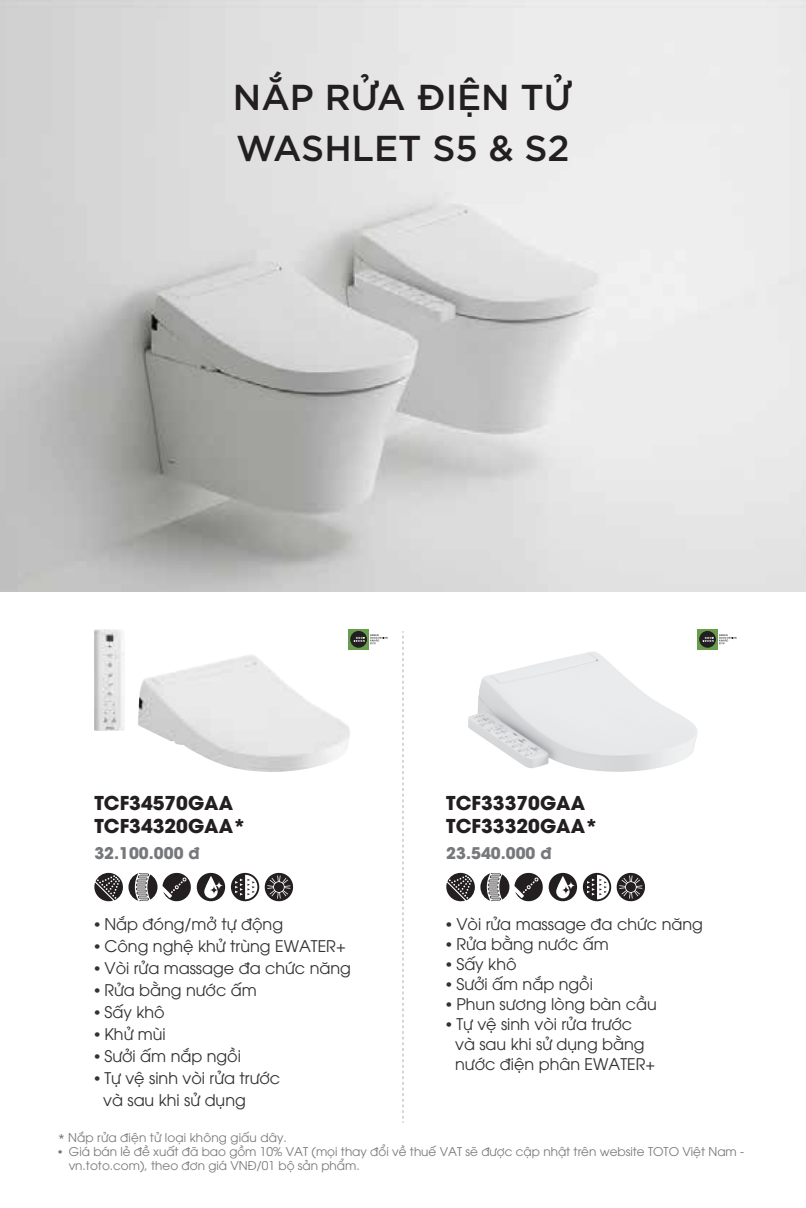
<style>
.page{position:relative;width:806px;height:1208px;background:#fff}
.page>*{position:absolute;margin:0;border:0;box-sizing:border-box;transform-origin:0 0}
.t1{font:36px/50px "SVN Gotham";color:#231f20}
.t2{font:700 19px/22.6px "UTM Avo";color:#231f20}
.t3{font:16px/20px "UTM Avo";color:#333132}
.t4{font:700 16px "UTM Avo";color:#77787b}
.t5{font:12px/14px "UTM Avo";color:#77787b}
.s1{font-family:"Arial";font-weight:700}
.s2{font-size:16px}
</style>
<div class="page">
<img style="left:0;top:0;width:805px;height:591px">
<img style="left:138px;top:655px;width:212px;height:117px">
<div style="left:348px;top:629px;width:20px;height:20px;background:#679d4d"></div>
<div style="left:350px;top:631px;width:17px;height:17px;background:#231f20;border-radius:50%"></div>
<svg style="left:353px;top:637px;width:11px;height:5px"></svg>
<svg style="left:370px;top:634px;width:17px;height:10px"></svg>
<img style="left:94px;top:629px;width:31px;height:102px">
<svg style="left:231px;top:872px;width:63px;height:30px"></svg>
<svg style="left:94px;top:872px;width:131px;height:30px"></svg>
<div style="left:696px;top:629px;width:21px;height:20px;background:#679d4d"></div>
<svg style="left:698px;top:631px;width:17px;height:17px"></svg>
<svg style="left:702px;top:634px;width:34px;height:10px"></svg>
<svg style="left:446px;top:873px;width:28px;height:28px"></svg>
<svg style="left:582px;top:872px;width:63px;height:30px"></svg>
<svg style="left:480px;top:872px;width:96px;height:30px"></svg>
<img style="left:468px;top:653px;width:119px;height:113px">
<svg style="left:402px;top:631px;width:1px;height:491px"></svg>
<p class="t1" style="left:233px;top:70px;width:341px">NẮP RỬA ĐIỆN TỬ<br>WASHLET S5 &amp; S2</p>
<p class="t2" style="left:94px;top:789px;width:153px">TCF34570GAA<br>TCF34320GAA*</p>
<p class="t4" style="left:94px;top:839px;width:107px">32.100.000 đ</p>
<p class="t3" style="left:94px;top:913px;width:190px"><span class="s1">•</span> Nắp đóng/mở tự động</p>
<p class="t3" style="left:94px;top:935px;width:253px"><span class="s1">•</span> Công nghệ khử trùng EWATER+</p>
<p class="t3" style="left:94px;top:957px;width:258px"><span class="s1">•</span> Vòi rửa massage đa chức năng</p>
<p class="t3" style="left:94px;top:979px;width:164px"><span class="s1">•</span> Rửa bằng nước ấm</p>
<p class="t3" style="left:94px;top:1001px;width:72px"><span class="s1">•</span> Sấy khô</p>
<p class="t3" style="left:94px;top:1023px;width:73px"><span class="s1">•</span> Khử mùi</p>
<p class="t3" style="left:94px;top:1045px;width:148px"><span class="s1">•</span> Sưởi ấm nắp ngồi</p>
<p class="t3" style="left:103px;top:1066px;width:178px;line-height:22px;text-indent:-9px"><span class="s1">•</span> Tự vệ sinh vòi rửa trước và sau khi sử dụng</p>
<p class="t2" style="left:446px;top:789px;width:153px">TCF33370GAA<br>TCF33320GAA*</p>
<p class="t4" style="left:446px;top:839px;width:107px">23.540.000 đ</p>
<p class="t3" style="left:446px;top:912px;width:258px"><span class="s1">•</span> Vòi rửa massage đa chức năng</p>
<p class="t3" style="left:446px;top:932px;width:164px"><span class="s1">•</span> Rửa bằng nước ấm</p>
<p class="t3" style="left:446px;top:952px;width:72px"><span class="s1">•</span> Sấy khô</p>
<p class="t3" style="left:446px;top:972px;width:148px"><span class="s1">•</span> Sưởi ấm nắp ngồi</p>
<p class="t3" style="left:446px;top:992px;width:212px"><span class="s1">•</span> Phun sương lòng bàn cầu</p>
<p class="t3" style="left:455px;top:1012px;width:201px;text-indent:-9px"><span class="s1">•</span> Tự vệ sinh vòi rửa trước và sau khi sử dụng bằng nước điện phân EWATER+</p>
<p class="t5" style="left:58px;top:1129px;width:230px"><span class="s2">*</span> Nắp rửa điện tử loại không giấu dây.</p>
<p class="t5" style="left:69px;top:1143px;width:676px;text-indent:-11px"><span class="s1">•</span> Giá bán lẻ đề xuất đã bao gồm 10% VAT (mọi thay đổi về thuế VAT sẽ được cập nhật trên website TOTO Việt Nam - vn.toto.com), theo đơn giá VNĐ/01 bộ sản phẩm.</p>
</div>
